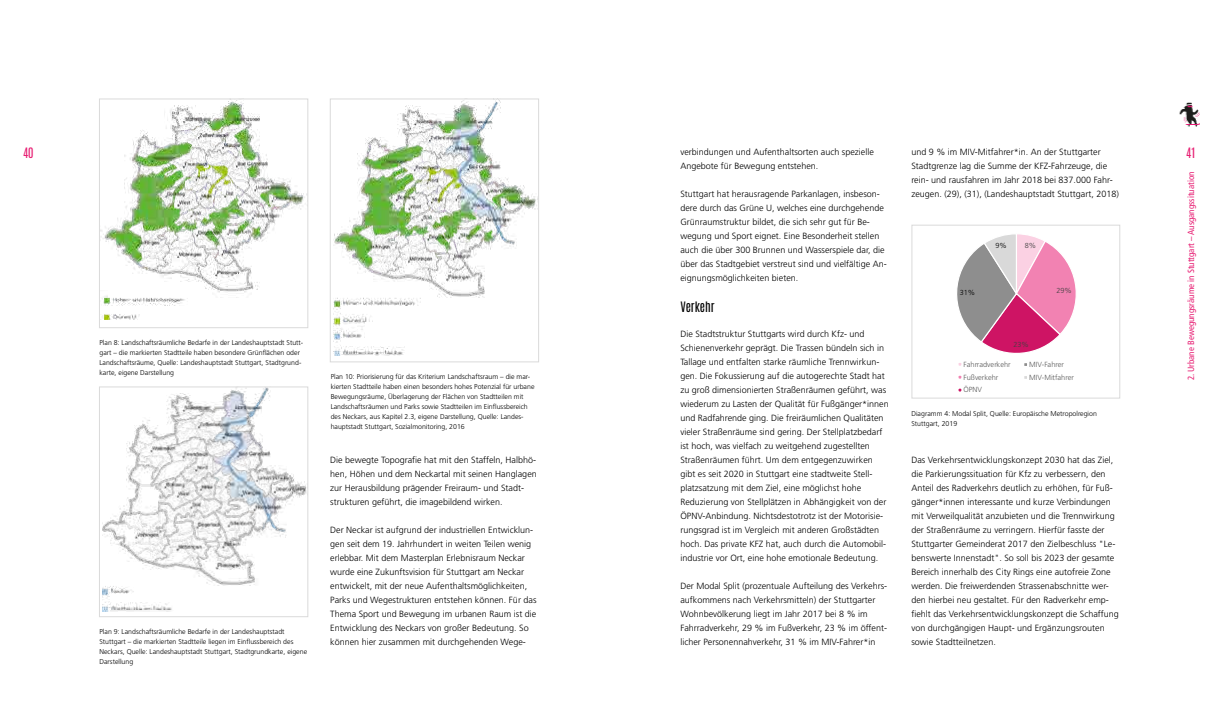
<style>
.page{position:relative;width:1219px;height:723px;background:#fff}
.page>*{position:absolute;margin:0;border:0;box-sizing:border-box;transform-origin:0 0}
.t1{font:12px "Antonio";color:#000}
.t2{font:12px "Antonio";color:#e71d72}
.t3{font:300 9px/14px "Frutiger";color:#000}
.t4{font:condensed 9px "Frutiger";color:#e71d72}
.t5{font:8.8px "Calibri";color:#000}
.t6{font:8.1px "Calibri";color:#000}
.t7{font:300 7.4px/12.9px "Frutiger";letter-spacing:-.005em;color:#595959}
.t8{font:300 7.3px "Frutiger";color:#404040}
.t9{font:300 7.3px "Frutiger";color:#000}
.t10{font:300 7px/10px "Frutiger";color:#000}
.t11{font:300 6.7px "Frutiger";color:#000}
.s1{color:#fff}
</style>
<div class="page">
<div style="left:912px;top:225px;width:208px;height:173px;border:1px solid #dadada"></div>
<img style="left:102px;top:389px;width:204px;height:222px">
<div style="left:99px;top:387px;width:209px;height:230px;border:1px solid #dadada"></div>
<svg style="left:957px;top:234px;width:119px;height:158px"></svg>
<img style="left:101px;top:101px;width:205px;height:219px">
<div style="left:99px;top:99px;width:209px;height:229px;border:1px solid #dadada"></div>
<img style="left:333px;top:101px;width:204px;height:255px">
<div style="left:330px;top:99px;width:209px;height:263px;border:1px solid #dadada"></div>
<img style="left:1179px;top:102px;width:21px;height:25px">
<h1 class="t2" style="left:23px;top:144px;width:12px">40</h1>
<h1 class="t2" style="left:1186px;top:144px;width:11px">41</h1>
<p class="t4" style="left:1186px;top:380px;width:210px;rotate:-90deg">2. Urbane Bewegungsräume in Stuttgart – Ausgangssituation</p>
<p class="t3" style="left:911px;top:145px;width:209px">und 9 % im MIV-Mitfahrer*in. An der Stuttgarter Stadtgrenze lag die Summe der KFZ-Fahrzeuge, die rein- und rausfahren im Jahr 2018 bei 837.000 Fahr&shy;zeugen. (29), (31), (Landeshauptstadt Stuttgart, 2018)</p>
<p class="t3" style="left:680px;top:145px;width:195px">verbindungen und Aufenthaltsorten auch spezielle<br>Angebote für Bewegung entstehen. <span class="s1">(Tabelle 9)</span></p>
<p class="t3" style="left:680px;top:187px;width:208px">Stuttgart hat herausragende Parkanlagen, insbeson&shy;dere durch das Grüne U, welches eine durchgehende Grünraumstruktur bildet, die sich sehr gut für Be&shy;wegung und Sport eignet. Eine Besonderheit stellen auch die über 300 Brunnen und Wasserspiele dar, die über das Stadtgebiet verstreut sind und vielfältige An&shy;eignungsmöglichkeiten bieten. <span class="s1">(Tabelle 10)</span></p>
<h1 class="t1" style="left:680px;top:298px;width:36px">Verkehr</h1>
<p class="t3" style="left:680px;top:327px;width:210px">Die Stadtstruktur Stuttgarts wird durch Kfz- und Schienenverkehr geprägt. Die Trassen bündeln sich in Tallage und entfalten starke räumliche Trennwirkun&shy;gen. Die Fokussierung auf die autogerechte Stadt hat zu groß dimensionierten Straßenräumen geführt, was wiederum zu Lasten der Qualität für Fußgänger*innen und Radfahrende ging. Die freiräumlichen Qualitäten vieler Straßenräume sind gering. Der Stellplatzbedarf ist hoch, was vielfach zu weitgehend zugestellten Straßenräumen führt. Um dem entgegenzuwirken gibt es seit 2020 in Stuttgart eine stadtweite Stell&shy;platzsatzung mit dem Ziel, eine möglichst hohe Reduzierung von Stellplätzen in Abhängigkeit von der ÖPNV-Anbindung. Nichtsdestotrotz ist der Motorisie&shy;rungsgrad ist im Vergleich mit anderen Großstädten hoch. Das private KFZ hat, auch durch die Automobil&shy;industrie vor Ort, eine hohe emotionale Bedeutung.</p>
<p class="t3" style="left:680px;top:579px;width:208px">Der Modal Split (prozentuale Aufteilung des Verkehrs&shy;aufkommens nach Verkehrsmitteln) der Stuttgarter Wohnbevölkerung liegt im Jahr 2017 bei 8 % im Fahrradverkehr, 29 % im Fußverkehr, 23 % im öffent&shy;licher Personennahverkehr, 31 % im MIV-Fahrer*in</p>
<p class="t8" style="left:1025px;top:241px;width:13px">8%</p>
<p class="t9" style="left:995px;top:242px;width:13px">9%</p>
<p class="t8" style="left:1057px;top:286px;width:17px">29%</p>
<p class="t9" style="left:960px;top:288px;width:17px">31%</p>
<p class="t11" style="left:853px;top:329px;width:12px">9%</p>
<p class="t10" style="left:99px;top:337px;width:205px">Plan 8: Landschaftsräumliche Bedarfe in der Landeshauptstadt Stutt&shy;gart – die markierten Stadtteile haben besondere Grünflächen oder Landschaftsräume, Quelle: Landeshauptstadt Stuttgart, Stadtgrund&shy;karte, eigene Darstellung</p>
<p class="t8" style="left:1013px;top:340px;width:17px">23%</p>
<p class="t7" style="left:963px;top:358px;width:49px">Fahrradverkehr<br>Fußverkehr<br>ÖPNV</p>
<p class="t7" style="left:963px;top:409px;width:46px">MIV-Mitfahrer</p>
<p class="t7" style="left:1029px;top:358px;width:46px">MIV-Fahrer<br>MIV-Mitfahrer</p>
<p class="t10" style="left:911px;top:408px;width:187px">Diagramm 4: Modal Split, Quelle: Europäische Metropolregion<br>Stuttgart, 2019</p>
<p class="t10" style="left:331px;top:371px;width:205px">Plan 10: Priorisierung für das Kriterium Landschaftsraum – die mar&shy;kierten Stadtteile haben einen besonders hohes Potenzial für urbane Bewegungsräume, Überlagerung der Flächen von Stadtteilen mit Landschaftsräumen und Parks sowie Stadtteilen im Einflussbereich des Neckars, aus Kapitel 2.3, eigene Darstellung, Quelle: Landes&shy;hauptstadt Stuttgart, Sozialmonitoring, 2016</p>
<p class="t11" style="left:821px;top:372px;width:16px">31%</p>
<p class="t5" style="left:849px;top:395px;width:45px">Diagramm 4</p>
<p class="t6" style="left:784px;top:432px;width:42px">Diagramm 4</p>
<p class="t3" style="left:330px;top:453px;width:208px">Die bewegte Topografie hat mit den Staffeln, Halbhö&shy;hen, Höhen und dem Neckartal mit seinen Hanglagen zur Herausbildung prägender Freiraum- und Stadt&shy;strukturen geführt, die imagebildend wirken. <span class="s1">(Tab. 8)</span></p>
<p class="t3" style="left:330px;top:523px;width:208px">Der Neckar ist aufgrund der industriellen Entwicklun&shy;gen seit dem 19. Jahrhundert in weiten Teilen wenig erlebbar. Mit dem Masterplan Erlebnisraum Neckar wurde eine Zukunftsvision für Stuttgart am Neckar entwickelt, mit der neue Aufenthaltsmöglichkeiten, Parks und Wegestrukturen entstehen können. Für das Thema Sport und Bewegung im urbanen Raum ist die Entwicklung des Neckars von großer Bedeutung. So können hier zusammen mit durchgehenden Wege-</p>
<p class="t3" style="left:911px;top:453px;width:209px">Das Verkehrsentwicklungskonzept 2030 hat das Ziel, die Parkierungssituation für Kfz zu verbessern, den Anteil des Radverkehrs deutlich zu erhöhen, für Fuß&shy;gänger*innen interessante und kurze Verbindungen mit Verweilqualität anzubieten und die Trennwirkung der Straßenräume zu verringern. Hierfür fasste der Stuttgarter Gemeinderat 2017 den Zielbeschluss "Le&shy;benswerte Innenstadt". So soll bis 2023 der gesamte Bereich innerhalb des City Rings eine autofreie Zone werden. Die freiwerdenden Strassenabschnitte wer&shy;den hierbei neu gestaltet. Für den Radverkehr emp&shy;fiehlt das Verkehrsentwicklungskonzept die Schaffung von durchgängigen Haupt- und Ergänzungsrouten sowie Stadtteilnetzen.</p>
<p class="t6" style="left:719px;top:470px;width:42px">Diagramm 4</p>
<p class="t10" style="left:99px;top:626px;width:209px">Plan 9: Landschaftsräumliche Bedarfe in der Landeshauptstadt Stuttgart – die markierten Stadtteile liegen im Einflussbereich des Neckars, Quelle: Landeshauptstadt Stuttgart, Stadtgrundkarte, eigene Darstellung</p>
</div>
